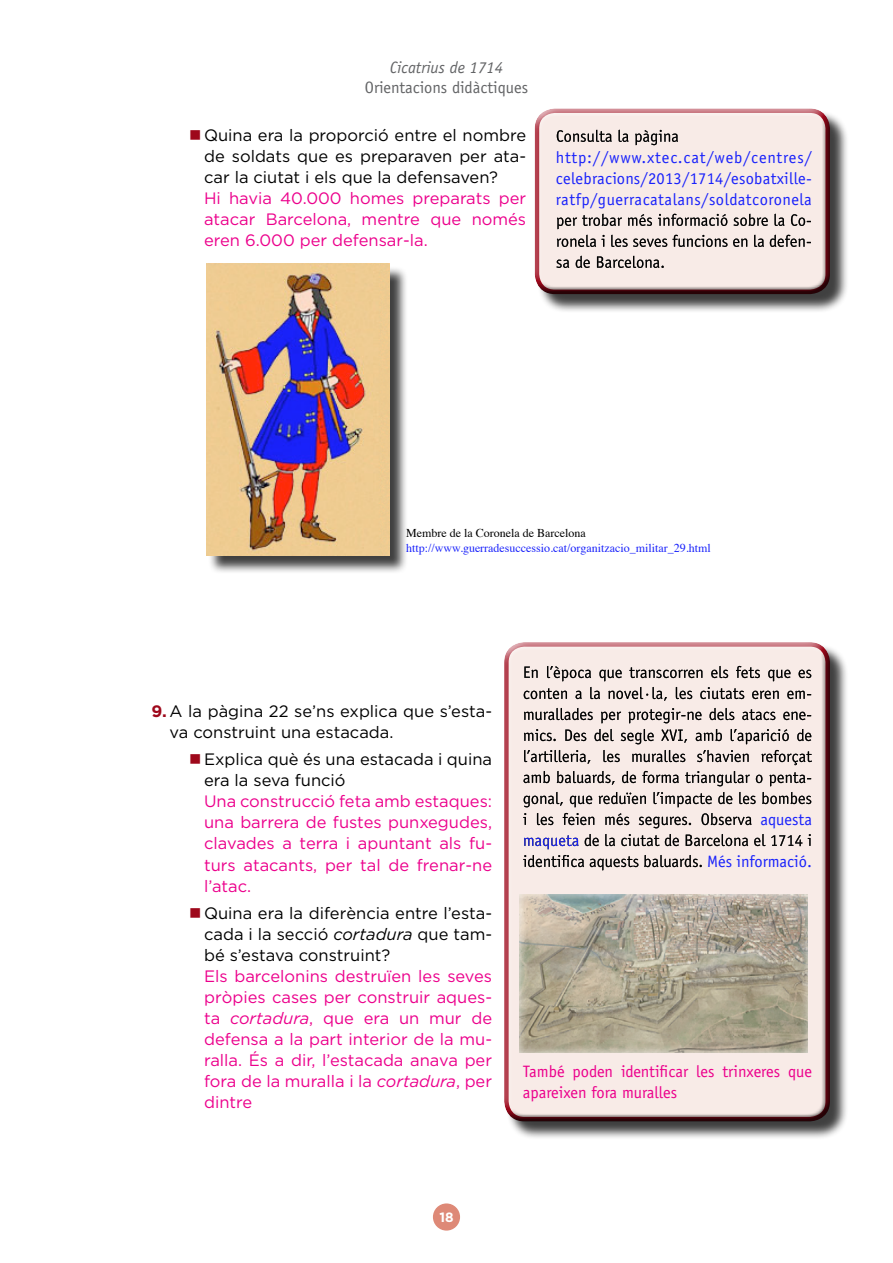
<style>
.page{position:relative;width:893px;height:1263px;background:#fff}
.page>*{position:absolute;margin:0;border:0;box-sizing:border-box;transform-origin:0 0}
.t1{font:16.5px/21px "Gotham";color:#ec008c;text-align:justify}
.t2{font:16.5px/21px "Gotham";color:#000;text-align:justify}
.t3{font:16.5px/21px "Officina Sans";letter-spacing:.015em;color:#1922fb;text-align:justify}
.t4{font:16.5px/21px "Officina Sans";color:#ec008c}
.t5{font:16.5px "Officina Sans";color:#636466}
.t6{font:italic 16.5px "Officina Sans";color:#636466}
.t7{font:700 13.5px "Gotham";color:#fff}
.t8{font:12px "Times";color:#1922fb}
.t9{font:12px "Times";color:#000}
.s1{color:#9e081b}
.s2{font-weight:700;color:#9e081b}
.s3{font-style:italic}
</style>
<div class="page">
<div style="left:434px;top:1204px;width:25px;height:26px;background:#de8977;border-radius:50%"></div>
<div style="left:433px;top:1203px;width:27px;height:27px;border:2px solid #de8977;border-radius:50%"></div>
<div style="left:208px;top:265px;width:200px;height:309px;background:#000;opacity:.75"></div>
<img style="left:206px;top:264px;width:184px;height:291px">
<div style="left:536px;top:110px;width:312px;height:203px;background:#000;opacity:.75"></div>
<div style="left:526px;top:100px;width:308px;height:190px;background:#fff;opacity:.75"></div>
<div style="left:531px;top:113px;width:308px;height:182px;background:#000;opacity:.75"></div>
<div style="left:506px;top:644px;width:343px;height:496px;background:#000;opacity:.75"></div>
<div style="left:495px;top:633px;width:338px;height:484px;background:#fff;opacity:.75"></div>
<div style="left:501px;top:646px;width:338px;height:484px;background:#000;opacity:.75"></div>
<div style="left:506px;top:882px;width:314px;height:171px;background:#fff;opacity:.75"></div>
<p class="t6" style="left:390px;top:58px;width:114px">Cicatrius de 1714</p>
<p class="t5" style="left:365px;top:77px;width:165px">Orientacions didàctiques</p>
<p class="t2" style="left:204px;top:125px;width:324px;text-indent:-15px"><span class="s1">■</span> Quina era la proporció entre el nombre de soldats que es preparaven per ata&shy;car la ciutat i els que la defensaven?</p>
<p class="t1" style="left:204px;top:188px;width:324px">Hi havia 40.000 homes preparats per atacar Barcelona, mentre que només eren 6.000 per defensar-la.</p>
<p class="t3" style="left:556px;top:147px;width:257px">http://www.xtec.cat/web/centres/ celebracions/2013/1714/esobatxille&shy;ratfp/guerracatalans/soldatcoronela</p>
<p class="t9" style="left:406px;top:522px;width:181px">Membre de la Coronela de Barcelona</p>
<p class="t8" style="left:406px;top:537px;width:306px">http://www.guerradesuccessio.cat/organitzacio_militar_29.html</p>
<p class="t2" style="left:170px;top:701px;width:324px;text-indent:-18px"><span class="s2">9.</span>A la pàgina 22 se’ns explica que s’esta&shy;va construint una estacada.</p>
<p class="t2" style="left:204px;top:749px;width:290px;text-indent:-15px"><span class="s1">■</span> Explica què és una estacada i quina era la seva funció</p>
<p class="t1" style="left:204px;top:791px;width:290px">Una construcció feta amb estaques: una barrera de fustes punxegudes, clavades a terra i apuntant als fu&shy;turs atacants, per tal de frenar-ne l’atac.</p>
<p class="t2" style="left:204px;top:902px;width:290px;text-indent:-15px"><span class="s1">■</span> Quina era la diferència entre l’esta&shy;cada i la secció <span class="s3">cortadura</span> que tam&shy;bé s’estava construint?</p>
<p class="t1" style="left:204px;top:965px;width:290px">Els barcelonins destruïen les seves pròpies cases per construir aques&shy;ta <span class="s3">cortadura</span>, que era un mur de defensa a la part interior de la mu&shy;ralla. És a dir, l’estacada anava per fora de la muralla i la <span class="s3">cortadura</span>, per dintre</p>
<p class="t3" style="left:761px;top:809px;width:53px">aquesta</p>
<p class="t3" style="left:707px;top:851px;width:106px">Més informació.</p>
<p class="t4" style="left:523px;top:1061px;width:291px">També poden identificar les trinxeres que apareixen fora muralles</p>
<p class="t7" style="left:439px;top:1209px;width:16px">18</p>
</div>
